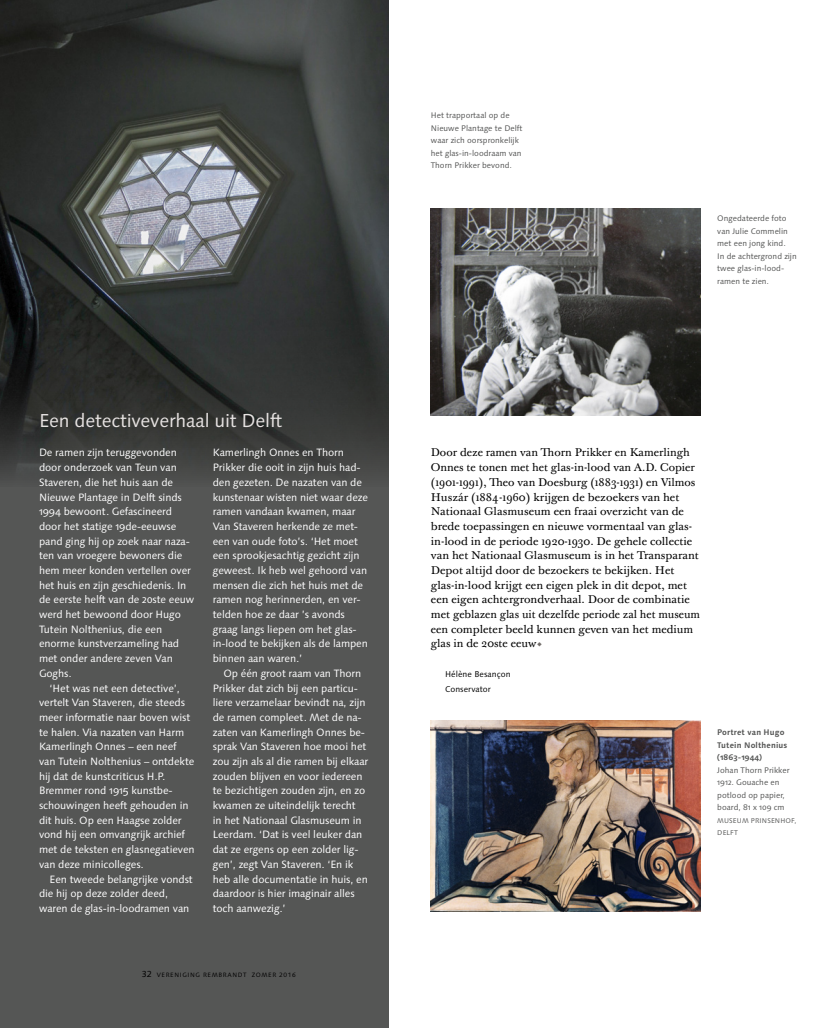
<style>
.page{position:relative;width:837px;height:1028px;background:#fff}
.page>*{position:absolute;margin:0;border:0;box-sizing:border-box;transform-origin:0 0}
.Kaderkop__syntax{font:18.75px "Syntax Next LT Pro";letter-spacing:-.01em;color:#e6e2e1}
._1a_platte_tekst__Aa{font:11px/14.8px "Baskerville 10 Pro";color:#000}
.a__artikel_tekst_NIE{font:10.62px/14.8px "Syntax Next LT Pro";letter-spacing:-.01em;color:#fff}
._4__schrijver{font:8.5px "Syntax Next LT Pro";letter-spacing:.005em;color:#000}
._7_bijschrift_tekst{font:8.12px/12.5px "Syntax Next LT Pro";color:#555655}
._6_bijschrift__naam{font:700 8.12px/12.5px "Syntax Next LT Pro";letter-spacing:.015em;color:#555655}
._8_bijschrift_stad{font:6.88px/12.5px "Syntax Next LT Pro";letter-spacing:.02em;color:#555655}
.t1{font:6.25px "Syntax Next LT Pro";letter-spacing:.1em;color:#000}
.s1{font-size:8.75px}
.s2{color:#716c69}
</style>
<div class="page">
<div style="left:0;top:0;width:388px;height:1028px;background:#555655"></div>
<img style="left:0;top:0;width:388px;height:480px">
<img style="left:431px;top:208px;width:269px;height:207px">
<img style="left:431px;top:720px;width:269px;height:191px">
<p class="Kaderkop__syntax" style="left:39px;top:409px;width:245px">Een detectiveverhaal uit Delft</p>
<p class="a__artikel_tekst_NIE" style="left:39px;top:445px;width:157px">De ramen zijn teruggevonden door onderzoek van Teun van<br>Staveren, die het huis aan de<br>Nieuwe Plantage in Delft sinds<br>1994 bewoont. Gefascineerd door het statige 19de-eeuwse pand ging hij op zoek naar naza&shy;ten van vroegere bewoners die hem meer konden vertellen over het huis en zijn geschiedenis. In de eerste helft van de 20ste eeuw werd het bewoond door Hugo<br>Tutein Nolthenius, die een enorme kunstverzameling had met onder andere zeven Van<br>Goghs.</p>
<p class="a__artikel_tekst_NIE" style="left:39px;top:680px;width:157px;text-indent:11px">‘Het was net een detective’, vertelt Van Staveren, die steeds meer informatie naar boven wist te halen. Via nazaten van Harm<br>Kamerlingh Onnes – een neef van Tutein Nolthenius – ontdekte hij dat de kunstcriticus H.P.<br>Bremmer rond 1915 kunstbe&shy;schouwingen heeft gehouden in dit huis. Op een Haagse zolder vond hij een omvangrijk archief met de teksten en glasnegatieven van deze minicolleges.</p>
<p class="a__artikel_tekst_NIE" style="left:39px;top:871px;width:155px;text-indent:11px">Een tweede belangrijke vondst die hij op deze zolder deed, waren de glas-in-loodramen van</p>
<p class="a__artikel_tekst_NIE" style="left:213px;top:445px;width:157px">Kamerlingh Onnes en Thorn<br>Prikker die ooit in zijn huis had&shy;den gezeten. De nazaten van de kunstenaar wisten niet waar deze ramen vandaan kwamen, maar<br>Van Staveren herkende ze met&shy;een van oude foto’s. ‘Het moet een sprookjesachtig gezicht zijn geweest. Ik heb wel gehoord van mensen die zich het huis met de ramen nog herinnerden, en ver&shy;telden hoe ze daar ’s avonds graag langs liepen om het glas&shy;in-lood te bekijken als de lampen binnen aan waren.’</p>
<p class="a__artikel_tekst_NIE" style="left:213px;top:665px;width:157px;text-indent:11px">Op één groot raam van Thorn<br>Prikker dat zich bij een particu&shy;liere verzamelaar bevindt na, zijn de ramen compleet. Met de na&shy;zaten van Kamerlingh Onnes be&shy;sprak Van Staveren hoe mooi het zou zijn als al die ramen bij elkaar zouden blijven en voor iedereen te bezichtigen zouden zijn, en zo kwamen ze uiteindelijk terecht<br>in het Nationaal Glasmuseum in<br>Leerdam. ‘Dat is veel leuker dan dat ze ergens op een zolder lig&shy;gen’, zegt Van Staveren. ‘En ik heb alle documentatie in huis, en daardoor is hier imaginair alles toch aanwezig.’</p>
<p class="t1" style="left:142px;top:970px;width:155px"><span class="s1">32</span> VERENIGING REMBRANDT ZOMER 2016</p>
<p class="_7_bijschrift_tekst" style="left:431px;top:109px;width:93px">Het trapportaal op de<br>Nieuwe Plantage te Delft waar zich oorspronkelijk het glas-in-loodraam van<br>Thorn Prikker bevond.</p>
<p class="_7_bijschrift_tekst" style="left:717px;top:212px;width:71px">Ongedateerde foto</p>
<p class="_7_bijschrift_tekst" style="left:717px;top:225px;width:81px">van Julie Commelin met een jong kind.<br>In de achtergrond zijn twee glas-in-lood&shy;ramen te zien.</p>
<p class="_1a_platte_tekst__Aa" style="left:431px;top:446px;width:270px">Door deze ramen van Thorn Prikker en Kamerlingh Onnes te tonen met het glas-in-lood van A.D. Copier (1901-1991), Theo van Doesburg (1883-1931) en Vilmos Huszár (1884-1960) krijgen de bezoekers van het Nationaal Glasmuseum een fraai overzicht van de brede toepassingen en nieuwe vormentaal van glas&shy;in-lood in de periode 1920-1930. De gehele collectie van het Nationaal Glasmuseum is in het Transparant Depot altijd door de bezoekers te bekijken. Het glas-in-lood krijgt een eigen plek in dit depot, met een eigen achtergrondverhaal. Door de combinatie met geblazen glas uit dezelfde periode zal het museum een completer beeld kunnen geven van het medium glas in de 20ste eeuw<span class="s2">▲</span></p>
<p class="_4__schrijver" style="left:445px;top:668px;width:67px">Hélène Besançon</p>
<p class="_4__schrijver" style="left:445px;top:683px;width:47px">Conservator</p>
<p class="_6_bijschrift__naam" style="left:717px;top:726px;width:71px">Portret van Hugo<br>Tutein Nolthenius (1863-1944)</p>
<p class="_7_bijschrift_tekst" style="left:717px;top:763px;width:74px">Johan Thorn Prikker</p>
<p class="_7_bijschrift_tekst" style="left:717px;top:776px;width:69px">1912. Gouache en potlood op papier, board, 81 x 109 cm</p>
<p class="_8_bijschrift_stad" style="left:717px;top:814px;width:81px">MUSEUM PRINSENHOF,<br>DELFT</p>
</div>
